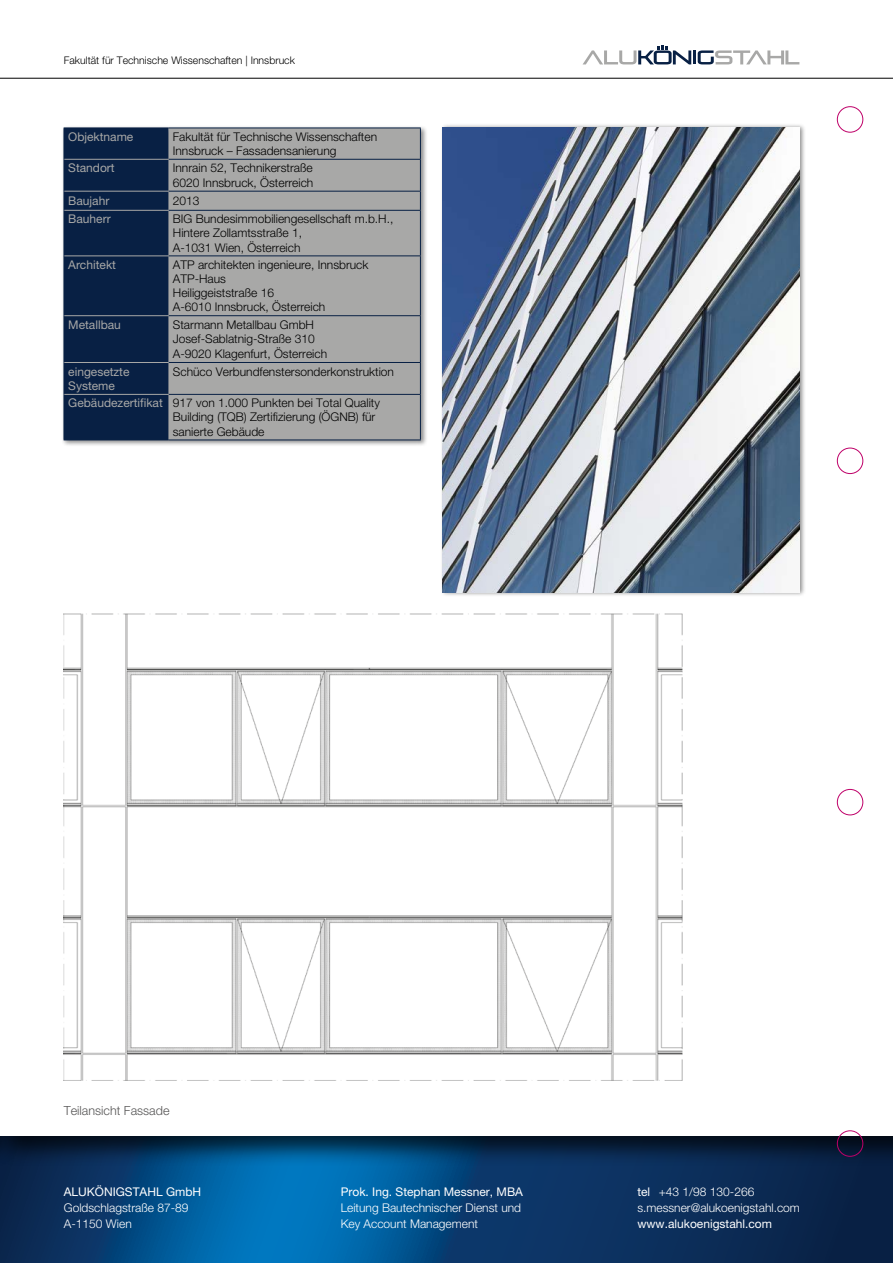
<style>
.page{position:relative;width:893px;height:1263px;background:#fff}
.page>*{position:absolute;margin:0;border:0;box-sizing:border-box;transform-origin:0 0}
.FließtextAKS{font:300 12.6px "Helvetica Neue LT Pro";color:#575656}
.Kopfzeile{font:300 12px/14.2px "Helvetica Neue LT Pro";color:#000}
.t1{font:300 12px/15.8px "Helvetica Neue LT Pro";color:#fff}
.Kopfzeile-2{font:12px/14.2px "Helvetica Neue LT Pro";color:#a8a8a7}
.t2{font:12px "Helvetica Neue LT Pro";color:#fff}
.Kopfzeile-3{font:300 10.5px "Helvetica Neue LT Pro";color:#000}
.s1{font-weight:400}
</style>
<div class="page">
<svg style="left:0;top:1167px;width:893px;height:96px;background:#074175"></svg>
<div style="left:0;top:0;width:893px;height:1167px;background:#000;opacity:.75"></div>
<div style="left:0;top:0;width:893px;height:1135px;background:#fff"></div>
<div style="left:61px;top:125px;width:366px;height:322px;background:#000;opacity:.45"></div>
<div style="left:169px;top:129px;width:251px;height:311px;background:#a8a8a7"></div>
<hr style="left:169px;top:128px;width:252px;height:1px;background:#082044">
<hr style="left:420px;top:128px;width:1px;height:31px;background:#082044">
<hr style="left:169px;top:159px;width:252px;height:1px;background:#082044">
<hr style="left:420px;top:160px;width:1px;height:31px;background:#082044">
<hr style="left:169px;top:191px;width:252px;height:1px;background:#082044">
<svg style="left:420px;top:192px;width:1px;height:18px"></svg>
<hr style="left:169px;top:210px;width:252px;height:1px;background:#082044">
<hr style="left:420px;top:211px;width:1px;height:44px;background:#082044">
<hr style="left:169px;top:255px;width:252px;height:1px;background:#082044">
<hr style="left:420px;top:256px;width:1px;height:59px;background:#082044">
<hr style="left:169px;top:315px;width:252px;height:1px;background:#082044">
<hr style="left:420px;top:316px;width:1px;height:46px;background:#082044">
<hr style="left:169px;top:362px;width:252px;height:1px;background:#082044">
<hr style="left:420px;top:363px;width:1px;height:31px;background:#082044">
<hr style="left:169px;top:394px;width:252px;height:1px;background:#082044">
<hr style="left:420px;top:395px;width:1px;height:45px;background:#082044">
<hr style="left:169px;top:440px;width:252px;height:1px;background:#082044">
<div style="left:64px;top:129px;width:105px;height:311px;background:#082044"></div>
<hr style="left:64px;top:210px;width:1px;height:46px;background:#082044">
<hr style="left:64px;top:256px;width:1px;height:60px;background:#082044">
<hr style="left:64px;top:316px;width:1px;height:46px;background:#082044">
<hr style="left:64px;top:362px;width:1px;height:32px;background:#082044">
<hr style="left:64px;top:394px;width:1px;height:46px;background:#082044">
<hr style="left:64px;top:128px;width:105px;height:1px;background:#082044">
<hr style="left:64px;top:440px;width:105px;height:1px;background:#082044">
<hr style="left:64px;top:159px;width:105px;height:1px;background:#a8a8a7">
<hr style="left:64px;top:191px;width:105px;height:1px;background:#a8a8a7">
<hr style="left:64px;top:210px;width:105px;height:1px;background:#a8a8a7">
<hr style="left:64px;top:255px;width:105px;height:1px;background:#a8a8a7">
<hr style="left:64px;top:315px;width:105px;height:1px;background:#a8a8a7">
<hr style="left:64px;top:362px;width:105px;height:1px;background:#a8a8a7">
<hr style="left:64px;top:394px;width:105px;height:1px;background:#a8a8a7">
<div style="left:440px;top:123px;width:367px;height:473px;background:#000;opacity:.45"></div>
<img style="left:442px;top:128px;width:358px;height:464px">
<img style="left:63px;top:614px;width:619px;height:466px">
<hr style="left:0;top:78px;width:893px;height:1px;background:#000">
<div style="left:837px;top:106px;width:26px;height:27px;border:1px solid #bf0069;border-radius:50%"></div>
<div style="left:837px;top:448px;width:26px;height:26px;border:1px solid #bf0069;border-radius:50%"></div>
<div style="left:837px;top:789px;width:26px;height:26px;border:1px solid #bf0069;border-radius:50%"></div>
<div style="left:837px;top:1130px;width:26px;height:27px;border:1px solid #bf0069;border-radius:50%"></div>
<hr style="left:693px;top:50px;width:3px;height:14px;background:#082044">
<svg style="left:698px;top:50px;width:101px;height:14px"></svg>
<svg style="left:583px;top:45px;width:108px;height:19px"></svg>
<p class="Kopfzeile-3" style="left:64px;top:54px;width:233px">Fakultät für Technische Wissenschaften | Innsbruck</p>
<p class="Kopfzeile-2" style="left:68px;top:129px;width:67px">Objektname</p>
<p class="Kopfzeile" style="left:173px;top:129px;width:206px">Fakultät für Technische Wissenschaften<br>Innsbruck – Fassadensanierung</p>
<p class="Kopfzeile-2" style="left:68px;top:161px;width:48px">Standort</p>
<p class="Kopfzeile" style="left:173px;top:161px;width:141px">Innrain 52, Technikerstraße</p>
<p class="Kopfzeile" style="left:173px;top:175px;width:142px">6020 Innsbruck, Österreich</p>
<p class="Kopfzeile-2" style="left:68px;top:193px;width:43px">Baujahr</p>
<p class="Kopfzeile" style="left:173px;top:193px;width:28px">2013</p>
<p class="Kopfzeile-2" style="left:68px;top:212px;width:44px">Bauherr</p>
<p class="Kopfzeile" style="left:173px;top:211px;width:222px">BIG Bundesimmobiliengesellschaft m.b.H.,</p>
<p class="Kopfzeile" style="left:173px;top:226px;width:131px">Hintere Zollamtsstraße 1,</p>
<p class="Kopfzeile" style="left:173px;top:240px;width:129px">A-1031 Wien, Österreich</p>
<p class="Kopfzeile-2" style="left:68px;top:257px;width:49px">Architekt</p>
<p class="Kopfzeile" style="left:173px;top:257px;width:197px">ATP architekten ingenieure, Innsbruck</p>
<p class="Kopfzeile" style="left:173px;top:271px;width:55px">ATP-Haus</p>
<p class="Kopfzeile" style="left:173px;top:286px;width:103px">Heiliggeiststraße 16</p>
<p class="Kopfzeile" style="left:173px;top:300px;width:154px">A-6010 Innsbruck, Österreich</p>
<p class="Kopfzeile-2" style="left:68px;top:318px;width:54px">Metallbau</p>
<p class="Kopfzeile" style="left:173px;top:317px;width:143px">Starmann Metallbau GmbH</p>
<p class="Kopfzeile" style="left:173px;top:332px;width:143px">Josef-Sablatnig-Straße 310</p>
<p class="Kopfzeile" style="left:173px;top:346px;width:156px">A-9020 Klagenfurt, Österreich</p>
<p class="Kopfzeile-2" style="left:68px;top:364px;width:63px">eingesetzte<br>Systeme</p>
<p class="Kopfzeile" style="left:173px;top:364px;width:223px">Schüco Verbundfenstersonderkonstruktion</p>
<p class="Kopfzeile-2" style="left:68px;top:396px;width:96px">Gebäudezertifikat</p>
<p class="Kopfzeile" style="left:173px;top:396px;width:209px">917 von 1.000 Punkten bei Total Quality<br>Building (TQB) Zertifizierung (ÖGNB) für sanierte Gebäude</p>
<p class="FließtextAKS" style="left:64px;top:1102px;width:107px">Teilansicht Fassade</p>
<p class="t2" style="left:64px;top:1185px;width:139px">ALUKÖNIGSTAHL GmbH</p>
<p class="t1" style="left:64px;top:1199px;width:126px">Goldschlagstraße 87-89<br>A-1150 Wien</p>
<p class="t2" style="left:341px;top:1185px;width:184px">Prok. Ing. Stephan Messner, MBA</p>
<p class="t1" style="left:341px;top:1199px;width:182px">Leitung Bautechnischer Dienst und<br>Key Account Management</p>
<p class="t1" style="left:637px;top:1184px;width:164px"><span class="s1">tel</span> +43 1/98 130-266 s.messner@alukoenigstahl.com</p>
<p class="t2" style="left:637px;top:1216px;width:136px">www.alukoenigstahl.com</p>
</div>
